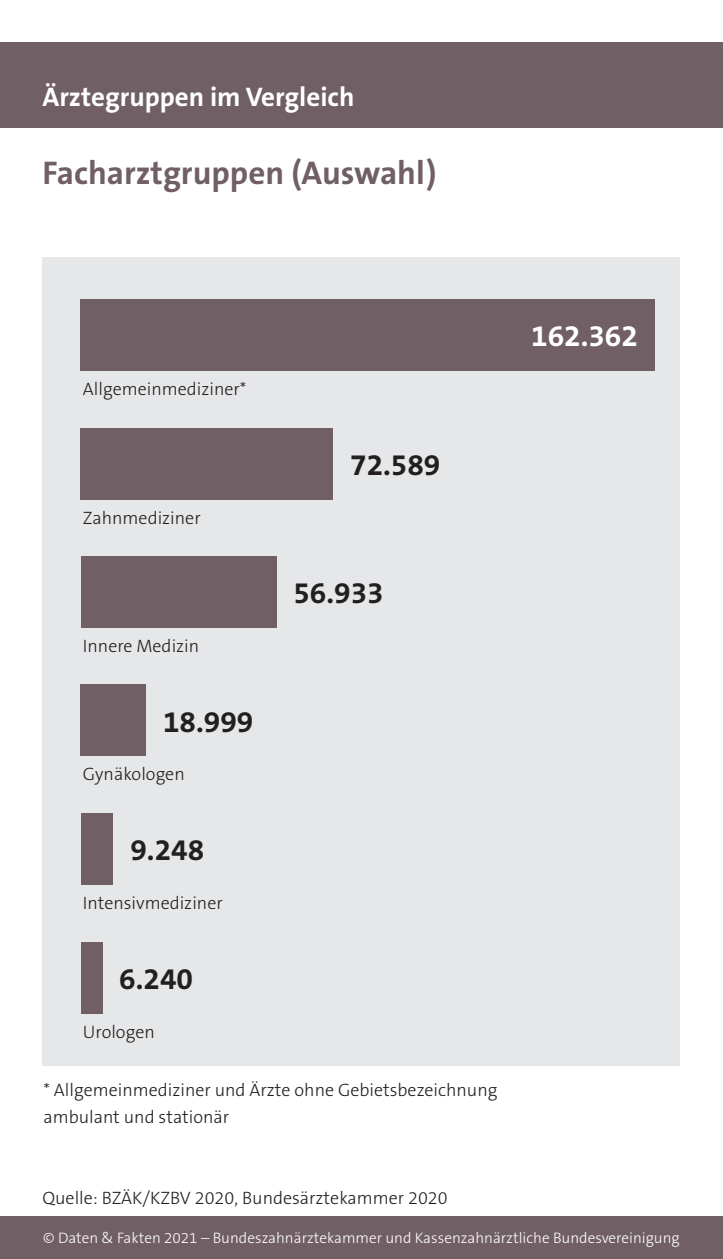
<style>
.page{position:relative;width:723px;height:1259px;background:#fff}
.page>*{position:absolute;margin:0;border:0;box-sizing:border-box;transform-origin:0 0}
.t1{font:700 33px "The Sans B Plus W7";color:#705f64}
.t2{font:700 30px "The Sans B Plus W7";color:#231f20}
.t3{font:700 30px "The Sans B Plus W7";color:#fff}
.t4{font:700 27px "The Sans B Plus W7";color:#fff}
.t5{font:300 18px/27px "The Sans B Plus W3";color:#231f20}
.t6{font:300 15.3px "The Sans B Plus W3";color:#fff}
</style>
<div class="page">
<div style="left:0;top:43px;width:723px;height:85px;background:#705f64"></div>
<div style="left:0;top:1216px;width:723px;height:43px;background:#705f64"></div>
<div style="left:43px;top:258px;width:637px;height:808px;background:#e6e7e9"></div>
<div style="left:81px;top:300px;width:574px;height:71px;background:#705f64"></div>
<div style="left:81px;top:428px;width:252px;height:71px;background:#705f64"></div>
<div style="left:81px;top:556px;width:195px;height:72px;background:#705f64"></div>
<div style="left:81px;top:813px;width:32px;height:71px;background:#705f64"></div>
<div style="left:81px;top:942px;width:21px;height:71px;background:#705f64"></div>
<div style="left:81px;top:684px;width:65px;height:71px;background:#705f64"></div>
<h3 class="t4" style="left:43px;top:80px;width:313px">Ärztegruppen im Vergleich</h3>
<h1 class="t1" style="left:43px;top:152px;width:396px">Facharztgruppen (Auswahl)</h1>
<p class="t5" style="left:83px;top:376px;width:165px">Allgemeinmediziner*</p>
<p class="t5" style="left:83px;top:504px;width:119px">Zahnmediziner</p>
<p class="t5" style="left:83px;top:632px;width:118px">Innere Medizin</p>
<h2 class="t2" style="left:163px;top:702px;width:92px">18.999</h2>
<p class="t5" style="left:83px;top:760px;width:103px">Gynäkologen</p>
<h2 class="t2" style="left:130px;top:830px;width:75px">9.248</h2>
<p class="t5" style="left:83px;top:889px;width:141px">Intensivmediziner</p>
<h2 class="t2" style="left:119px;top:959px;width:75px">6.240</h2>
<p class="t5" style="left:83px;top:1018px;width:73px">Urologen</p>
<h2 class="t2" style="left:350px;top:445px;width:92px">72.589</h2>
<h2 class="t2" style="left:293px;top:574px;width:92px">56.933</h2>
<p class="t5" style="left:43px;top:1076px;width:455px">* Allgemeinmediziner und Ärzte ohne Gebietsbezeichnung ambulant und stationär</p>
<p class="t5" style="left:43px;top:1184px;width:407px">Quelle: BZÄK/KZBV 2020, Bundesärztekammer 2020</p>
<h2 class="t3" style="left:531px;top:317px;width:108px">162.362</h2>
<p class="t6" style="left:43px;top:1228px;width:638px">© Daten &amp; Fakten 2021 – Bundeszahnärztekammer und Kassenzahnärztliche Bundesvereinigung</p>
</div>
